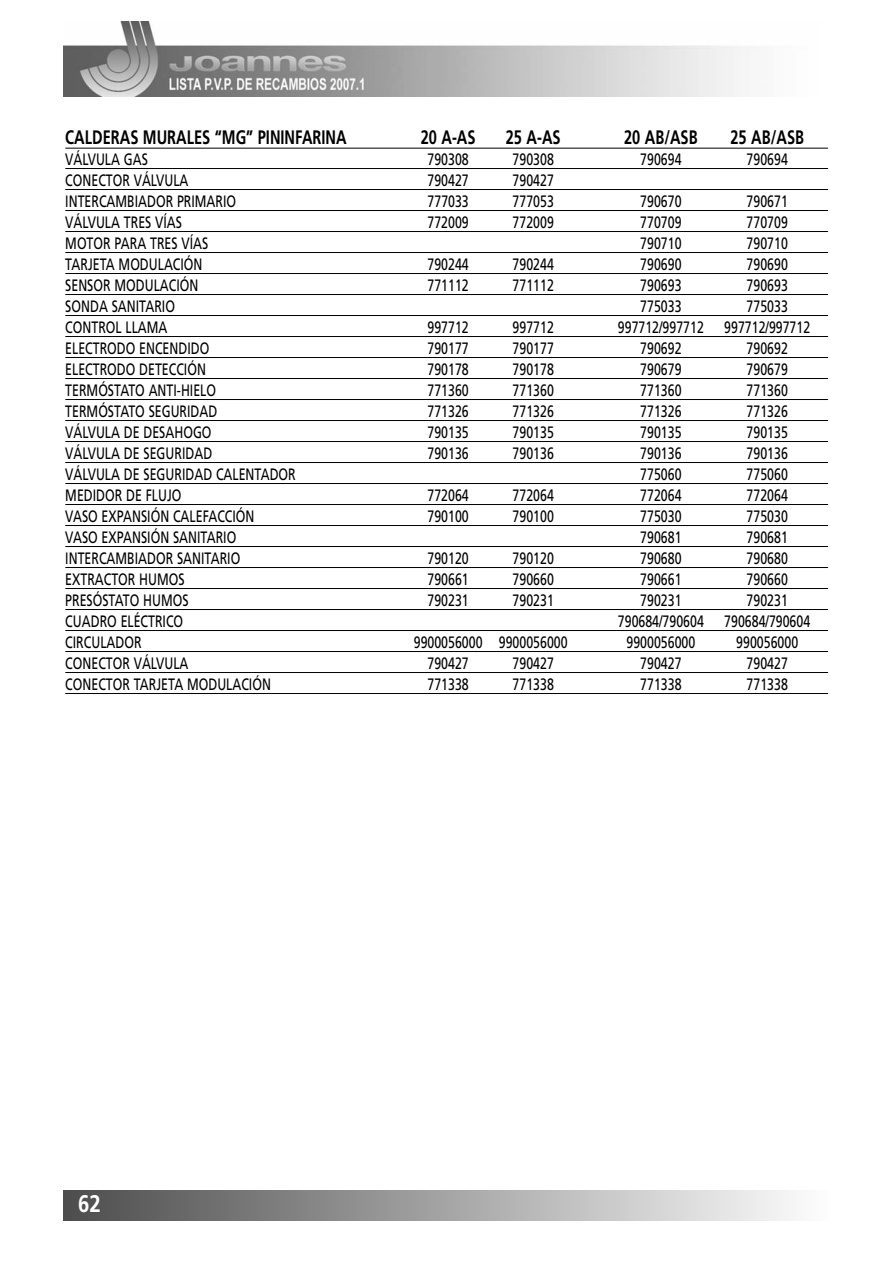
<style>
.page{position:relative;width:893px;height:1263px;background:#fff}
.page>*{position:absolute;margin:0;border:0;box-sizing:border-box;transform-origin:0 0}
.t1{font:700 24px "Frutiger";color:#fff;scale:.85 1}
.t2{font:700 19.5px "Frutiger";color:#000;scale:.75 1}
.t3{font:16.5px "Frutiger";color:#000;scale:.75 1}
</style>
<div class="page">
<hr style="left:65px;top:148px;width:763px;height:1px;background:#000">
<hr style="left:65px;top:168px;width:763px;height:1px;background:#000">
<hr style="left:65px;top:189px;width:763px;height:1px;background:#000">
<hr style="left:65px;top:210px;width:763px;height:1px;background:#000">
<hr style="left:65px;top:231px;width:763px;height:1px;background:#000">
<hr style="left:65px;top:252px;width:763px;height:1px;background:#000">
<hr style="left:65px;top:273px;width:763px;height:1px;background:#000">
<hr style="left:65px;top:294px;width:763px;height:1px;background:#000">
<hr style="left:65px;top:315px;width:763px;height:1px;background:#000">
<hr style="left:65px;top:336px;width:763px;height:1px;background:#000">
<hr style="left:65px;top:357px;width:763px;height:1px;background:#000">
<hr style="left:65px;top:378px;width:763px;height:1px;background:#000">
<hr style="left:65px;top:399px;width:763px;height:1px;background:#000">
<hr style="left:65px;top:420px;width:763px;height:1px;background:#000">
<hr style="left:65px;top:441px;width:763px;height:1px;background:#000">
<hr style="left:65px;top:462px;width:763px;height:1px;background:#000">
<hr style="left:65px;top:483px;width:763px;height:1px;background:#000">
<hr style="left:65px;top:504px;width:763px;height:1px;background:#000">
<hr style="left:65px;top:525px;width:763px;height:1px;background:#000">
<hr style="left:65px;top:546px;width:763px;height:1px;background:#000">
<hr style="left:65px;top:567px;width:763px;height:1px;background:#000">
<hr style="left:65px;top:588px;width:763px;height:1px;background:#000">
<hr style="left:65px;top:609px;width:763px;height:1px;background:#000">
<hr style="left:65px;top:630px;width:763px;height:1px;background:#000">
<hr style="left:65px;top:651px;width:763px;height:1px;background:#000">
<hr style="left:65px;top:672px;width:763px;height:1px;background:#000">
<hr style="left:65px;top:693px;width:763px;height:1px;background:#000">
<div style="left:64px;top:1191px;width:765px;height:29px;background:linear-gradient(to right,#4d4d4d,#fdfdfd)"></div>
<img style="left:64px;top:21px;width:681px;height:76px">
<p class="t2" style="left:65px;top:129px;width:377px">CALDERAS MURALES “MG” PININFARINA</p>
<p class="t2" style="left:421px;top:129px;width:75px">20 A-AS</p>
<p class="t2" style="left:506px;top:129px;width:75px">25 A-AS</p>
<p class="t2" style="left:624px;top:129px;width:100px">20 AB/ASB</p>
<p class="t2" style="left:730px;top:129px;width:100px">25 AB/ASB</p>
<p class="t3" style="left:65px;top:152px;width:112px">VÁLVULA GAS</p>
<p class="t3" style="left:427px;top:152px;width:57px">790308</p>
<p class="t3" style="left:512px;top:152px;width:57px">790308</p>
<p class="t3" style="left:640px;top:152px;width:57px">790694</p>
<p class="t3" style="left:746px;top:152px;width:57px">790694</p>
<p class="t3" style="left:65px;top:173px;width:166px">CONECTOR VÁLVULA</p>
<p class="t3" style="left:427px;top:173px;width:57px">790427</p>
<p class="t3" style="left:512px;top:173px;width:57px">790427</p>
<p class="t3" style="left:65px;top:194px;width:229px">INTERCAMBIADOR PRIMARIO</p>
<p class="t3" style="left:427px;top:194px;width:57px">777033</p>
<p class="t3" style="left:512px;top:194px;width:57px">777053</p>
<p class="t3" style="left:640px;top:194px;width:57px">790670</p>
<p class="t3" style="left:746px;top:194px;width:57px">790671</p>
<p class="t3" style="left:65px;top:215px;width:157px">VÁLVULA TRES VÍAS</p>
<p class="t3" style="left:427px;top:215px;width:57px">772009</p>
<p class="t3" style="left:512px;top:215px;width:57px">772009</p>
<p class="t3" style="left:640px;top:215px;width:57px">770709</p>
<p class="t3" style="left:746px;top:215px;width:57px">770709</p>
<p class="t3" style="left:65px;top:236px;width:192px">MOTOR PARA TRES VÍAS</p>
<p class="t3" style="left:640px;top:236px;width:57px">790710</p>
<p class="t3" style="left:746px;top:236px;width:57px">790710</p>
<p class="t3" style="left:65px;top:257px;width:184px">TARJETA MODULACIÓN</p>
<p class="t3" style="left:427px;top:257px;width:57px">790244</p>
<p class="t3" style="left:512px;top:257px;width:57px">790244</p>
<p class="t3" style="left:640px;top:257px;width:57px">790690</p>
<p class="t3" style="left:746px;top:257px;width:57px">790690</p>
<p class="t3" style="left:65px;top:278px;width:179px">SENSOR MODULACIÓN</p>
<p class="t3" style="left:427px;top:278px;width:57px">771112</p>
<p class="t3" style="left:512px;top:278px;width:57px">771112</p>
<p class="t3" style="left:640px;top:278px;width:57px">790693</p>
<p class="t3" style="left:746px;top:278px;width:57px">790693</p>
<p class="t3" style="left:65px;top:299px;width:148px">SONDA SANITARIO</p>
<p class="t3" style="left:640px;top:299px;width:57px">775033</p>
<p class="t3" style="left:746px;top:299px;width:57px">775033</p>
<p class="t3" style="left:65px;top:320px;width:138px">CONTROL LLAMA</p>
<p class="t3" style="left:427px;top:320px;width:57px">997712</p>
<p class="t3" style="left:512px;top:320px;width:57px">997712</p>
<p class="t3" style="left:618px;top:320px;width:258px">997712/997712 997712/997712</p>
<p class="t3" style="left:65px;top:341px;width:194px">ELECTRODO ENCENDIDO</p>
<p class="t3" style="left:427px;top:341px;width:57px">790177</p>
<p class="t3" style="left:512px;top:341px;width:57px">790177</p>
<p class="t3" style="left:640px;top:341px;width:57px">790692</p>
<p class="t3" style="left:746px;top:341px;width:57px">790692</p>
<p class="t3" style="left:65px;top:362px;width:189px">ELECTRODO DETECCIÓN</p>
<p class="t3" style="left:427px;top:362px;width:57px">790178</p>
<p class="t3" style="left:512px;top:362px;width:57px">790178</p>
<p class="t3" style="left:640px;top:362px;width:57px">790679</p>
<p class="t3" style="left:746px;top:362px;width:57px">790679</p>
<p class="t3" style="left:65px;top:383px;width:202px">TERMÓSTATO ANTI-HIELO</p>
<p class="t3" style="left:427px;top:383px;width:57px">771360</p>
<p class="t3" style="left:512px;top:383px;width:57px">771360</p>
<p class="t3" style="left:640px;top:383px;width:57px">771360</p>
<p class="t3" style="left:746px;top:383px;width:57px">771360</p>
<p class="t3" style="left:65px;top:404px;width:204px">TERMÓSTATO SEGURIDAD</p>
<p class="t3" style="left:427px;top:404px;width:57px">771326</p>
<p class="t3" style="left:512px;top:404px;width:57px">771326</p>
<p class="t3" style="left:640px;top:404px;width:57px">771326</p>
<p class="t3" style="left:746px;top:404px;width:57px">771326</p>
<p class="t3" style="left:65px;top:425px;width:196px">VÁLVULA DE DESAHOGO</p>
<p class="t3" style="left:427px;top:425px;width:57px">790135</p>
<p class="t3" style="left:512px;top:425px;width:57px">790135</p>
<p class="t3" style="left:640px;top:425px;width:57px">790135</p>
<p class="t3" style="left:746px;top:425px;width:57px">790135</p>
<p class="t3" style="left:65px;top:446px;width:197px">VÁLVULA DE SEGURIDAD</p>
<p class="t3" style="left:427px;top:446px;width:57px">790136</p>
<p class="t3" style="left:512px;top:446px;width:57px">790136</p>
<p class="t3" style="left:640px;top:446px;width:57px">790136</p>
<p class="t3" style="left:746px;top:446px;width:57px">790136</p>
<p class="t3" style="left:65px;top:467px;width:309px">VÁLVULA DE SEGURIDAD CALENTADOR</p>
<p class="t3" style="left:640px;top:467px;width:57px">775060</p>
<p class="t3" style="left:746px;top:467px;width:57px">775060</p>
<p class="t3" style="left:65px;top:488px;width:156px">MEDIDOR DE FLUJO</p>
<p class="t3" style="left:427px;top:488px;width:57px">772064</p>
<p class="t3" style="left:512px;top:488px;width:57px">772064</p>
<p class="t3" style="left:640px;top:488px;width:57px">772064</p>
<p class="t3" style="left:746px;top:488px;width:57px">772064</p>
<p class="t3" style="left:65px;top:509px;width:254px">VASO EXPANSIÓN CALEFACCIÓN</p>
<p class="t3" style="left:427px;top:509px;width:57px">790100</p>
<p class="t3" style="left:512px;top:509px;width:57px">790100</p>
<p class="t3" style="left:640px;top:509px;width:57px">775030</p>
<p class="t3" style="left:746px;top:509px;width:57px">775030</p>
<p class="t3" style="left:65px;top:530px;width:229px">VASO EXPANSIÓN SANITARIO</p>
<p class="t3" style="left:640px;top:530px;width:57px">790681</p>
<p class="t3" style="left:746px;top:530px;width:57px">790681</p>
<p class="t3" style="left:65px;top:551px;width:235px">INTERCAMBIADOR SANITARIO</p>
<p class="t3" style="left:427px;top:551px;width:57px">790120</p>
<p class="t3" style="left:512px;top:551px;width:57px">790120</p>
<p class="t3" style="left:640px;top:551px;width:57px">790680</p>
<p class="t3" style="left:746px;top:551px;width:57px">790680</p>
<p class="t3" style="left:65px;top:572px;width:161px">EXTRACTOR HUMOS</p>
<p class="t3" style="left:427px;top:572px;width:57px">790661</p>
<p class="t3" style="left:512px;top:572px;width:57px">790660</p>
<p class="t3" style="left:640px;top:572px;width:57px">790661</p>
<p class="t3" style="left:746px;top:572px;width:57px">790660</p>
<p class="t3" style="left:65px;top:593px;width:166px">PRESÓSTATO HUMOS</p>
<p class="t3" style="left:427px;top:593px;width:57px">790231</p>
<p class="t3" style="left:512px;top:593px;width:57px">790231</p>
<p class="t3" style="left:640px;top:593px;width:57px">790231</p>
<p class="t3" style="left:746px;top:593px;width:57px">790231</p>
<p class="t3" style="left:65px;top:614px;width:159px">CUADRO ELÉCTRICO</p>
<p class="t3" style="left:618px;top:614px;width:258px">790684/790604 790684/790604</p>
<p class="t3" style="left:65px;top:635px;width:103px">CIRCULADOR</p>
<p class="t3" style="left:414px;top:635px;width:207px">9900056000 9900056000</p>
<p class="t3" style="left:626px;top:635px;width:93px">9900056000</p>
<p class="t3" style="left:736px;top:635px;width:84px">990056000</p>
<p class="t3" style="left:65px;top:656px;width:166px">CONECTOR VÁLVULA</p>
<p class="t3" style="left:427px;top:656px;width:57px">790427</p>
<p class="t3" style="left:512px;top:656px;width:57px">790427</p>
<p class="t3" style="left:640px;top:656px;width:57px">790427</p>
<p class="t3" style="left:746px;top:656px;width:57px">790427</p>
<p class="t3" style="left:65px;top:677px;width:276px">CONECTOR TARJETA MODULACIÓN</p>
<p class="t3" style="left:427px;top:677px;width:57px">771338</p>
<p class="t3" style="left:512px;top:677px;width:57px">771338</p>
<p class="t3" style="left:640px;top:677px;width:57px">771338</p>
<p class="t3" style="left:746px;top:677px;width:57px">771338</p>
<h1 class="t1" style="left:78px;top:1194px;width:28px">62</h1>
</div>
